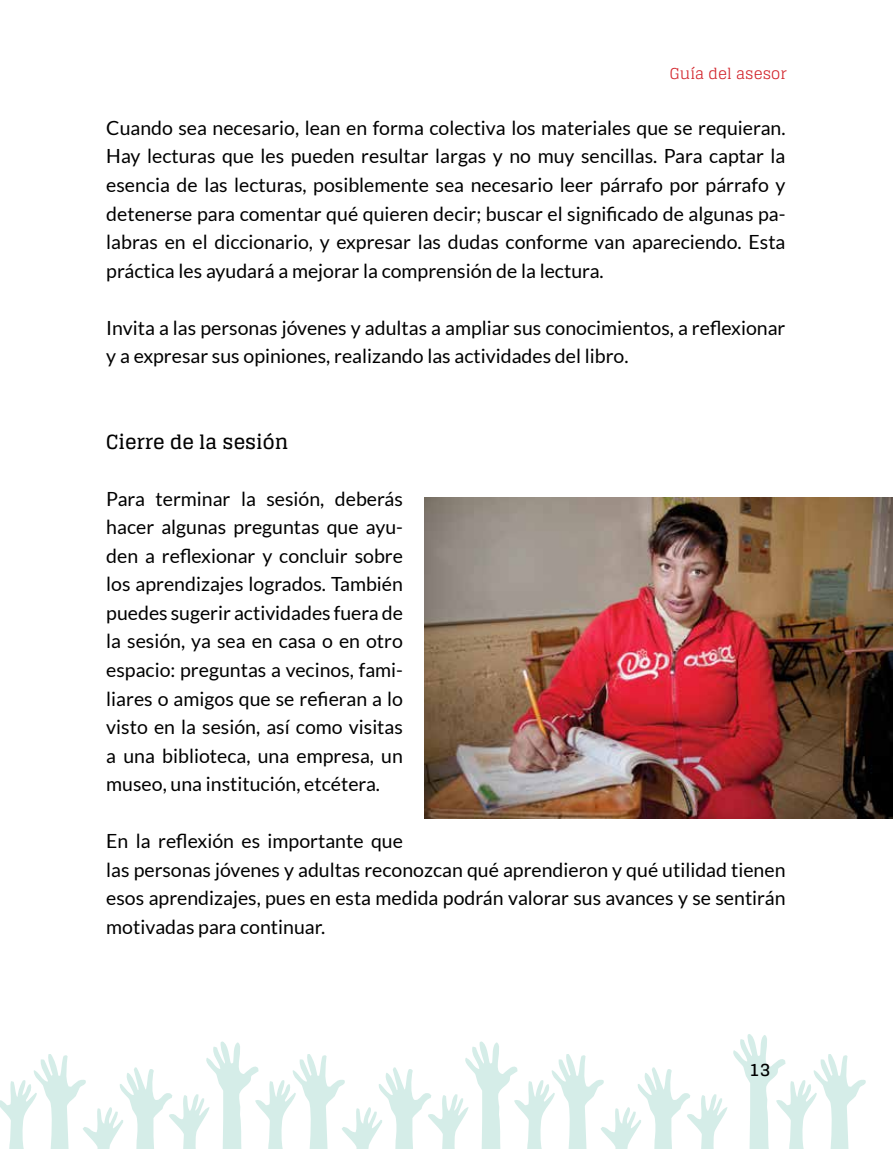
<style>
.page{position:relative;width:893px;height:1149px;background:#fff}
.page>*{position:absolute;margin:0;border:0;box-sizing:border-box;transform-origin:0 0}
.t1{font:19.5px/28.5px "Lato";color:#000;text-align:justify}
.t2{font:700 19.5px "Glegoo";color:#000}
.t3{font:700 18px "Glegoo";color:#000}
.t4{font:15px "Glegoo";color:#d2232a}
</style>
<div class="page">
<svg style="left:0;top:1034px;width:866px;height:114px"></svg>
<img style="left:424px;top:497px;width:469px;height:321px">
<p class="t4" style="left:670px;top:65px;width:118px">Guía del asesor</p>
<p class="t1" style="left:106px;top:113px;width:681px">Cuando sea necesario, lean en forma colectiva los materiales que se requieran.<br>Hay lecturas que les pueden resultar largas y no muy sencillas. Para captar la esencia de las lecturas, posiblemente sea necesario leer párrafo por párrafo y detenerse para comentar qué quieren decir; buscar el significado de algunas pa&shy;labras en el diccionario, y expresar las dudas conforme van apareciendo. Esta práctica les ayudará a mejorar la comprensión de la lectura.</p>
<p class="t1" style="left:106px;top:313px;width:681px">Invita a las personas jóvenes y adultas a ampliar sus conocimientos, a reflexionar y a expresar sus opiniones, realizando las actividades del libro.</p>
<p class="t2" style="left:106px;top:430px;width:183px">Cierre de la sesión</p>
<p class="t1" style="left:106px;top:484px;width:298px">Para terminar la sesión, deberás hacer algunas preguntas que ayu&shy;den a reflexionar y concluir sobre los aprendizajes logrados. También puedes sugerir actividades fuera de la sesión, ya sea en casa o en otro espacio: preguntas a vecinos, fami&shy;liares o amigos que se refieran a lo visto en la sesión, así como visitas a una biblioteca, una empresa, un museo, una institución, etcétera.</p>
<p class="t1" style="left:106px;top:826px;width:681px;text-align:left">En la reflexión es importante que<br>las personas jóvenes y adultas reconozcan qué aprendieron y qué utilidad tienen esos aprendizajes, pues en esta medida podrán valorar sus avances y se sentirán motivadas para continuar.</p>
<p class="t3" style="left:749px;top:1058px;width:23px">13</p>
</div>
